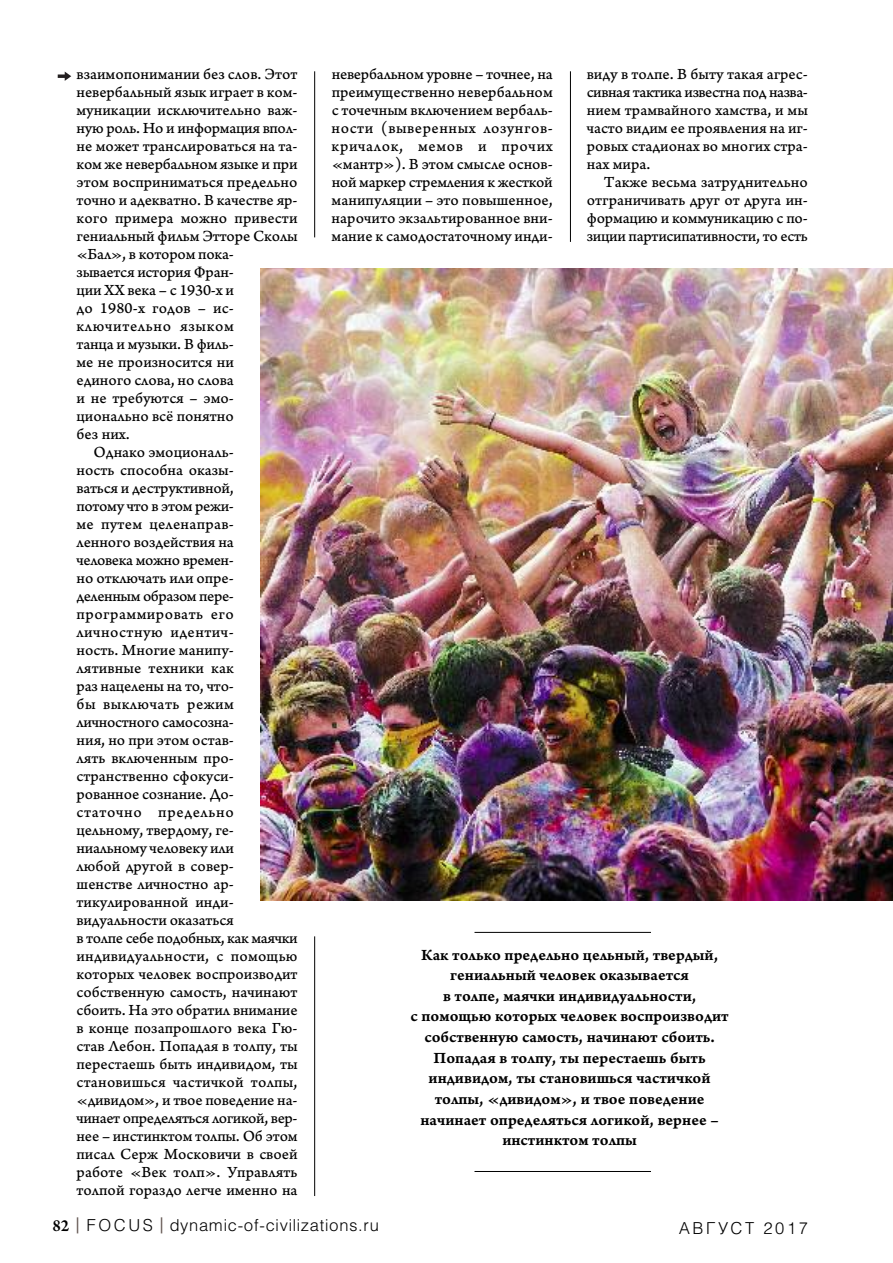
<style>
.page{position:relative;width:893px;height:1263px;background:#fff}
.page>*{position:absolute;margin:0;border:0;box-sizing:border-box;transform-origin:0 0}
.t1{font:16.5px/20.7px "Arno Pro Smbd Caption";color:#000;text-align:center}
.t2{font:300 16.5px "Helios";letter-spacing:.045em;color:#000}
.t3{font:300 16.5px "Helios";letter-spacing:.155em;color:#000}
.t4{font:16.2px/18px "Arno Pro Caption";color:#000;text-align:justify}
.t5{font:16.2px "Arno Pro Caption";letter-spacing:-.025em;color:#000}
.t6{font:16.2px "Arno Pro Caption";letter-spacing:-.02em;color:#000}
.t7{font:16.2px "Arno Pro Caption";letter-spacing:.03em;color:#000}
.t8{font:16.2px "Arno Pro Caption";letter-spacing:.04em;color:#000}
.t9{font:16.2px "Arno Pro Caption";letter-spacing:-.03em;color:#000}
.s1{font-family:"Arno Pro";font-weight:600;font-size:18px}
.s2{font-weight:400;font-size:21px;color:#60534f}
</style>
<div class="page">
<hr style="left:314px;top:936px;width:1px;height:260px;background:#000">
<hr style="left:570px;top:71px;width:1px;height:171px;background:#000">
<img style="left:261px;top:268px;width:632px;height:632px">
<hr style="left:474px;top:932px;width:177px;height:1px;background:#000">
<hr style="left:474px;top:1171px;width:177px;height:1px;background:#000">
<hr style="left:314px;top:71px;width:1px;height:166px;background:#000">
<svg style="left:58px;top:72px;width:13px;height:9px"></svg>
<p class="t4" style="left:77px;top:66px;width:223px">взаимопонимании без слов. Этот</p>
<p class="t4" style="left:77px;top:84px;width:223px">невербальный язык играет в ком-</p>
<p class="t4" style="left:77px;top:102px;width:223px">муникации исключительно важ-</p>
<p class="t6" style="left:77px;top:122px;width:223px">ную роль. Но и информация впол-</p>
<p class="t4" style="left:77px;top:138px;width:223px">не может транслироваться на та-</p>
<p class="t4" style="left:77px;top:156px;width:223px">ком же невербальном языке и при</p>
<p class="t4" style="left:77px;top:174px;width:223px">этом восприниматься предельно</p>
<p class="t4" style="left:77px;top:192px;width:223px">точно и адекватно. В качестве яр-</p>
<p class="t4" style="left:77px;top:210px;width:223px">кого примера можно привести</p>
<p class="t4" style="left:77px;top:228px;width:223px">гениальный фильм Этторе Сколы</p>
<p class="t4" style="left:77px;top:246px;width:159px">«Бал», в котором пока-</p>
<p class="t4" style="left:77px;top:264px;width:159px">зывается история Фран-</p>
<p class="t4" style="left:77px;top:282px;width:159px">ции XX века – с 1930-х и</p>
<p class="t4" style="left:77px;top:300px;width:159px">до 1980-х годов – ис-</p>
<p class="t8" style="left:77px;top:320px;width:159px">ключительно языком</p>
<p class="t4" style="left:77px;top:336px;width:159px">танца и музыки. В филь-</p>
<p class="t4" style="left:77px;top:354px;width:159px">ме не произносится ни</p>
<p class="t4" style="left:77px;top:372px;width:159px">единого слова, но слова</p>
<p class="t4" style="left:77px;top:390px;width:159px">и не требуются – эмо-</p>
<p class="t4" style="left:77px;top:408px;width:159px">ционально всё понятно</p>
<p class="t4" style="left:77px;top:426px;width:55px">без них.</p>
<p class="t4" style="left:94px;top:444px;width:142px">Однако эмоциональ-</p>
<p class="t4" style="left:77px;top:462px;width:159px">ность способна оказы-</p>
<p class="t4" style="left:77px;top:480px;width:159px">ваться и деструктивной,</p>
<p class="t5" style="left:77px;top:500px;width:159px">потому что в этом режи-</p>
<p class="t4" style="left:77px;top:516px;width:159px">ме путем целенаправ-</p>
<p class="t4" style="left:77px;top:534px;width:159px">ленного воздействия на</p>
<p class="t5" style="left:77px;top:554px;width:159px">человека можно времен-</p>
<p class="t4" style="left:77px;top:570px;width:159px">но отключать или опре-</p>
<p class="t9" style="left:77px;top:590px;width:159px">деленным образом пере-</p>
<p class="t7" style="left:77px;top:608px;width:159px">программировать его</p>
<p class="t7" style="left:77px;top:626px;width:159px">личностную идентич-</p>
<p class="t4" style="left:77px;top:642px;width:159px">ность. Многие манипу-</p>
<p class="t4" style="left:77px;top:660px;width:159px">лятивные техники как</p>
<p class="t4" style="left:77px;top:678px;width:159px">раз нацелены на то, что-</p>
<p class="t7" style="left:77px;top:698px;width:159px">бы выключать режим</p>
<p class="t6" style="left:77px;top:716px;width:159px">личностного самосозна-</p>
<p class="t4" style="left:77px;top:732px;width:159px">ния, но при этом остав-</p>
<p class="t4" style="left:77px;top:750px;width:159px">лять включенным про-</p>
<p class="t4" style="left:77px;top:768px;width:159px">странственно сфокуси-</p>
<p class="t4" style="left:77px;top:786px;width:159px">рованное сознание. До-</p>
<p class="t8" style="left:77px;top:806px;width:159px">статочно предельно</p>
<p class="t4" style="left:77px;top:822px;width:159px">цельному, твердому, ге-</p>
<p class="t6" style="left:77px;top:842px;width:159px">ниальному человеку или</p>
<p class="t4" style="left:77px;top:858px;width:159px">любой другой в совер-</p>
<p class="t4" style="left:77px;top:876px;width:159px">шенстве личностно ар-</p>
<p class="t4" style="left:77px;top:894px;width:159px">тикулированной инди-</p>
<p class="t4" style="left:77px;top:912px;width:159px">видуальности оказаться</p>
<p class="t5" style="left:77px;top:932px;width:223px">в толпе себе подобных, как маячки</p>
<p class="t4" style="left:77px;top:948px;width:223px">индивидуальности, с помощью</p>
<p class="t4" style="left:77px;top:966px;width:223px">которых человек воспроизводит</p>
<p class="t4" style="left:77px;top:984px;width:223px">собственную самость, начинают</p>
<p class="t4" style="left:77px;top:1002px;width:223px">сбоить. На это обратил внимание</p>
<p class="t4" style="left:77px;top:1020px;width:223px">в конце позапрошлого века Гю-</p>
<p class="t4" style="left:77px;top:1038px;width:223px">став Лебон. Попадая в толпу, ты</p>
<p class="t4" style="left:77px;top:1056px;width:223px">перестаешь быть индивидом, ты</p>
<p class="t4" style="left:77px;top:1074px;width:223px">становишься частичкой толпы,</p>
<p class="t4" style="left:77px;top:1092px;width:223px">«дивидом», и твое поведение на-</p>
<p class="t5" style="left:77px;top:1112px;width:223px">чинает определяться логикой, вер-</p>
<p class="t4" style="left:77px;top:1128px;width:223px">нее – инстинктом толпы. Об этом</p>
<p class="t4" style="left:77px;top:1146px;width:223px">писал Серж Московичи в своей</p>
<p class="t4" style="left:77px;top:1164px;width:223px">работе «Век толп». Управлять</p>
<p class="t4" style="left:77px;top:1182px;width:223px">толпой гораздо легче именно на</p>
<p class="t4" style="left:332px;top:66px;width:223px">невербальном уровне – точнее, на преимущественно невербальном с точечным включением вербаль&shy;ности (выверенных лозунгов&shy;кричалок, мемов и прочих «мантр»). В этом смысле основ&shy;ной маркер стремления к жесткой манипуляции – это повышенное, нарочито экзальтированное вни&shy;мание к самодостаточному инди-</p>
<p class="t4" style="left:587px;top:66px;width:223px">виду в толпе. В быту такая агрес&shy;сивная тактика известна под назва&shy;нием трамвайного хамства, и мы часто видим ее проявления на иг&shy;ровых стадионах во многих стра&shy;нах мира.</p>
<p class="t4" style="left:587px;top:174px;width:223px;text-indent:17px">Также весьма затруднительно отграничивать друг от друга ин&shy;формацию и коммуникацию с по&shy;зиции партисипативности, то есть</p>
<p class="t1" style="left:410px;top:946px;width:320px">Как только предельно цельный, твердый, гениальный человек оказывается<br>в толпе, маячки индивидуальности,<br>с помощью которых человек воспроизводит собственную самость, начинают сбоить.<br>Попадая в толпу, ты перестаешь быть индивидом, ты становишься частичкой толпы, «дивидом», и твое поведение начинает определяться логикой, вернее – инстинктом толпы</p>
<p class="t2" style="left:52px;top:1219px;width:328px"><span class="s1">82</span> <span class="s2">|</span> F O C U S <span class="s2">|</span> dynamic-of-civilizations.ru</p>
<p class="t3" style="left:679px;top:1222px;width:130px">АВГУСТ 2017</p>
</div>
